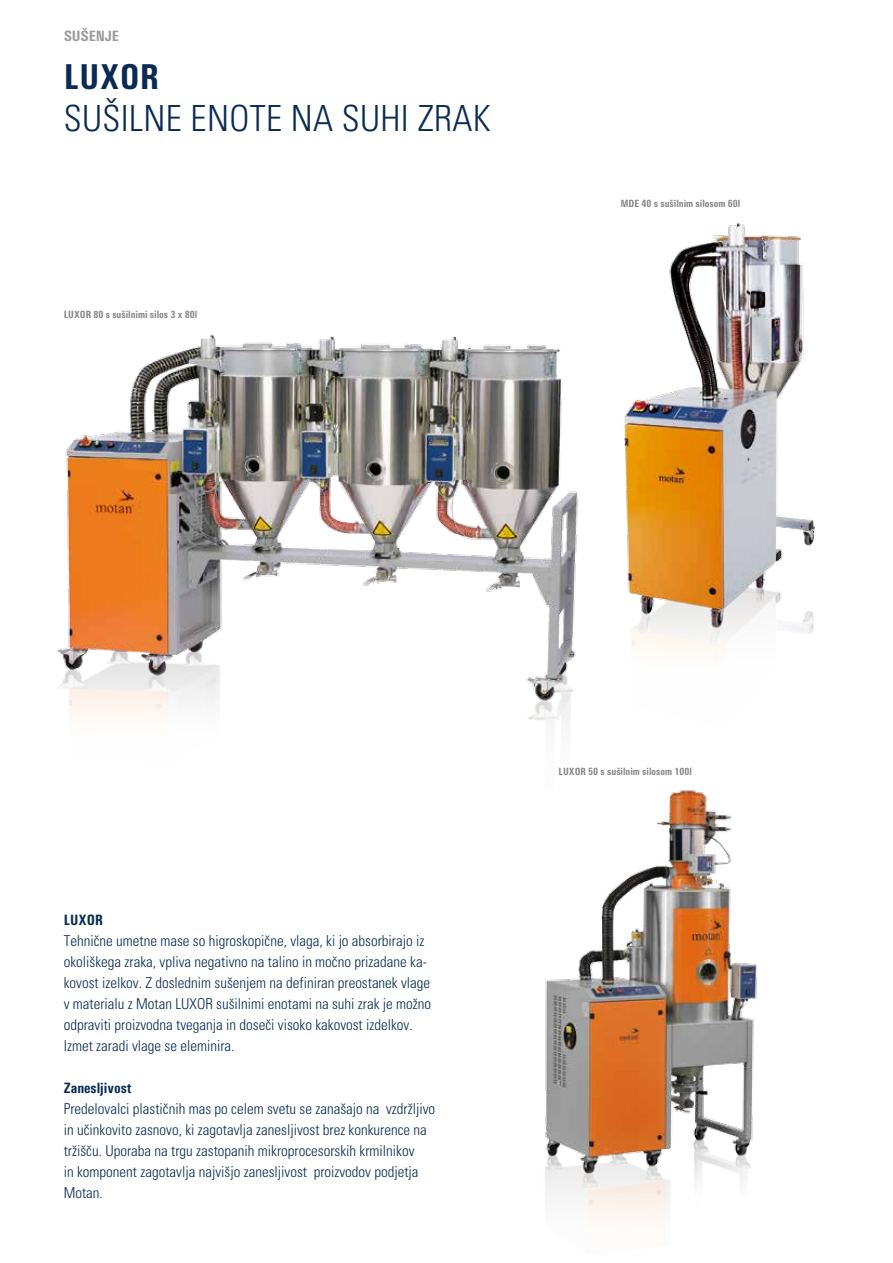
<style>
.page{position:relative;width:893px;height:1263px;background:#fff}
.page>*{position:absolute;margin:0;border:0;box-sizing:border-box;transform-origin:0 0}
.t1{font:300 condensed 36px "Univers";letter-spacing:.01em;color:#0a2c54}
.t2{font:700 36px "Univers Condensed";color:#0a2c54}
.t3{font:300 condensed 15px/21px "Univers";color:#0a2c54}
.t4{font:700 15px "Univers Condensed";color:#0a2c54}
.t5{font:700 15px "Univers Condensed";letter-spacing:-.02em;color:#9c9c9d;scale:1.06 1}
.t6{font:700 10.5px "Univers Condensed";color:#868786}
</style>
<div class="page">
<img style="left:624px;top:223px;width:191px;height:428px">
<img style="left:56px;top:334px;width:522px;height:390px">
<img style="left:545px;top:790px;width:212px;height:430px">
<p class="t5" style="left:64px;top:27px;width:54px">SUŠENJE</p>
<h1 class="t2" style="left:64px;top:54px;width:97px">Luxor</h1>
<h1 class="t1" style="left:64px;top:96px;width:428px">SUŠILNE ENOTE NA SUHI ZRAK</h1>
<p class="t6" style="left:64px;top:308px;width:17px">LUXOR</p>
<p class="t6" style="left:93px;top:308px;width:105px">80 s sušilnimi silos 3 x 80l</p>
<p class="t6" style="left:621px;top:197px;width:121px">MDE 40 s sušilnim silosom 60l</p>
<p class="t4" style="left:64px;top:911px;width:24px">LUXOR</p>
<p class="t3" style="left:64px;top:930px;width:369px">Tehnične umetne mase so higroskopične, vlaga, ki jo absorbirajo iz okoliškega zraka, vpliva negativno na talino in močno prizadane ka&shy;kovost izelkov. Z doslednim sušenjem na definiran preostanek vlage v materialu z Motan LUXOR sušilnimi enotami na suhi zrak je možno odpraviti proizvodna tveganja in doseči visoko kakovost izdelkov.<br>Izmet zaradi vlage se eleminira.</p>
<p class="t4" style="left:64px;top:1079px;width:69px">Zanesljivost</p>
<p class="t3" style="left:64px;top:1098px;width:373px">Predelovalci plastičnih mas po celem svetu se zanašajo na vzdržljivo in učinkovito zasnovo, ki zagotavlja zanesljivost brez konkurence na tržišču. Uporaba na trgu zastopanih mikroprocesorskih krmilnikov<br>in komponent zagotavlja najvišjo zanesljivost proizvodov podjetja Motan.</p>
<p class="t6" style="left:559px;top:765px;width:17px">LUXOR</p>
<p class="t6" style="left:588px;top:765px;width:105px">50 s sušilnim silosom 100l</p>
</div>
